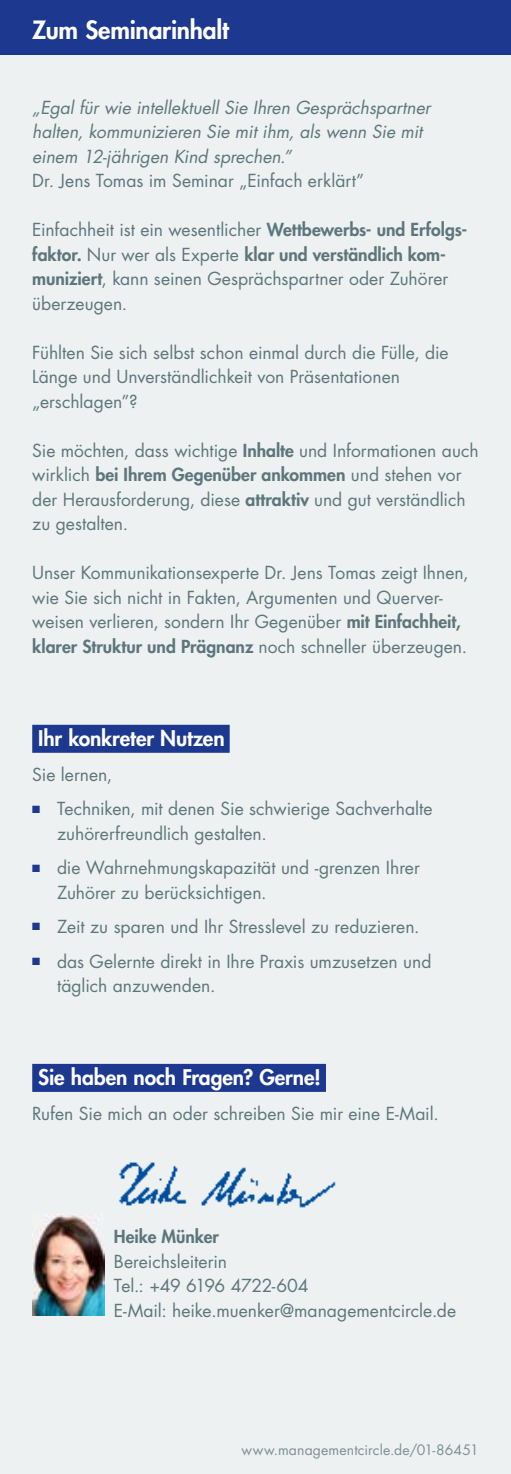
<style>
.page{position:relative;width:511px;height:1474px;background:#fff}
.page>*{position:absolute;margin:0;border:0;box-sizing:border-box;transform-origin:0 0}
.t1{font:800 24.5px "Futura Std";letter-spacing:-.01em;color:#fff}
.t2{font:800 21px "Futura Std";letter-spacing:-.005em;color:#fff}
.t3{font:17.5px/24.5px "Futura Std";color:#5d767b}
.t4{font:italic 17.5px/24.5px "Futura Std";color:#5d767b}
.t5{font:800 17.5px "Futura Std";letter-spacing:-.005em;color:#5d767b}
.t6{font:14px "Futura Std";letter-spacing:.01em;color:#7b9195}
.s1{font-weight:800}
.s2{color:#1c388f}
</style>
<div class="page">
<div style="left:0;top:36px;width:511px;height:1437px;background:#edf1f2"></div>
<div style="left:0;top:0;width:511px;height:55px;background:#1c388f"></div>
<img style="left:119px;top:1162px;width:217px;height:46px">
<img style="left:32px;top:1213px;width:72px;height:102px">
<div style="left:32px;top:724px;width:198px;height:28px;background:#1c388f"></div>
<div style="left:32px;top:1063px;width:294px;height:28px;background:#1c388f"></div>
<h1 class="t1" style="left:32px;top:14px;width:198px">Zum Seminarinhalt</h1>
<p class="t4" style="left:32px;top:95px;width:400px">„Egal für wie intellektuell Sie Ihren Gesprächspartner halten, kommunizieren Sie mit ihm, als wenn Sie mit einem 12-jährigen Kind sprechen.”</p>
<p class="t3" style="left:32px;top:169px;width:333px">Dr. Jens Tomas im Seminar „Einfach erklärt”</p>
<p class="t3" style="left:32px;top:218px;width:437px">Einfachheit ist ein wesentlicher <span class="s1">Wettbewerbs- und Erfolgs&shy;faktor.</span> Nur wer als Experte <span class="s1">klar und verständlich kom&shy;muniziert</span>, kann seinen Gesprächspartner oder Zuhörer überzeugen.</p>
<p class="t3" style="left:32px;top:340px;width:418px">Fühlten Sie sich selbst schon einmal durch die Fülle, die<br>Länge und Unverständlichkeit von Präsentationen „erschlagen”?</p>
<p class="t3" style="left:32px;top:438px;width:448px">Sie möchten, dass wichtige <span class="s1">Inhalte</span> und Informationen auch wirklich <span class="s1">bei Ihrem Gegenüber ankommen</span> und stehen vor der Herausforderung, diese <span class="s1">attraktiv</span> und gut verständlich zu gestalten.</p>
<p class="t3" style="left:32px;top:561px;width:438px">Unser Kommunikationsexperte Dr. Jens Tomas zeigt Ihnen, wie Sie sich nicht in Fakten, Argumenten und Querver&shy;weisen verlieren, sondern Ihr Gegenüber <span class="s1">mit Einfachheit, klarer Struktur und Prägnanz</span> noch schneller überzeugen.</p>
<p class="t2" style="left:38px;top:725px;width:188px">Ihr konkreter Nutzen</p>
<p class="t3" style="left:32px;top:762px;width:82px">Sie lernen,</p>
<p class="t3" style="left:57px;top:796px;width:377px;text-indent:-25px"><span class="s2">■</span> Techniken, mit denen Sie schwierige Sachverhalte zuhörerfreundlich gestalten.</p>
<p class="t3" style="left:57px;top:855px;width:364px;text-indent:-25px"><span class="s2">■</span> die Wahrnehmungskapazität und -grenzen Ihrer<br>Zuhörer zu berücksichtigen.</p>
<p class="t3" style="left:32px;top:914px;width:389px"><span class="s2">■</span> Zeit zu sparen und Ihr Stresslevel zu reduzieren.</p>
<p class="t3" style="left:57px;top:949px;width:376px;text-indent:-25px"><span class="s2">■</span> das Gelernte direkt in Ihre Praxis umzusetzen und täglich anzuwenden.</p>
<p class="t2" style="left:38px;top:1064px;width:284px">Sie haben noch Fragen? Gerne!</p>
<p class="t3" style="left:32px;top:1101px;width:408px">Rufen Sie mich an oder schreiben Sie mir eine E-Mail.</p>
<p class="t5" style="left:114px;top:1225px;width:107px">Heike Münker</p>
<p class="t3" style="left:114px;top:1249px;width:344px">Bereichsleiterin<br>Tel.: +49 6196 4722-604<br>E-Mail: heike.muenker@managementcircle.de</p>
<p class="t6" style="left:242px;top:1440px;width:239px">www.managementcircle.de/01-86451</p>
</div>
